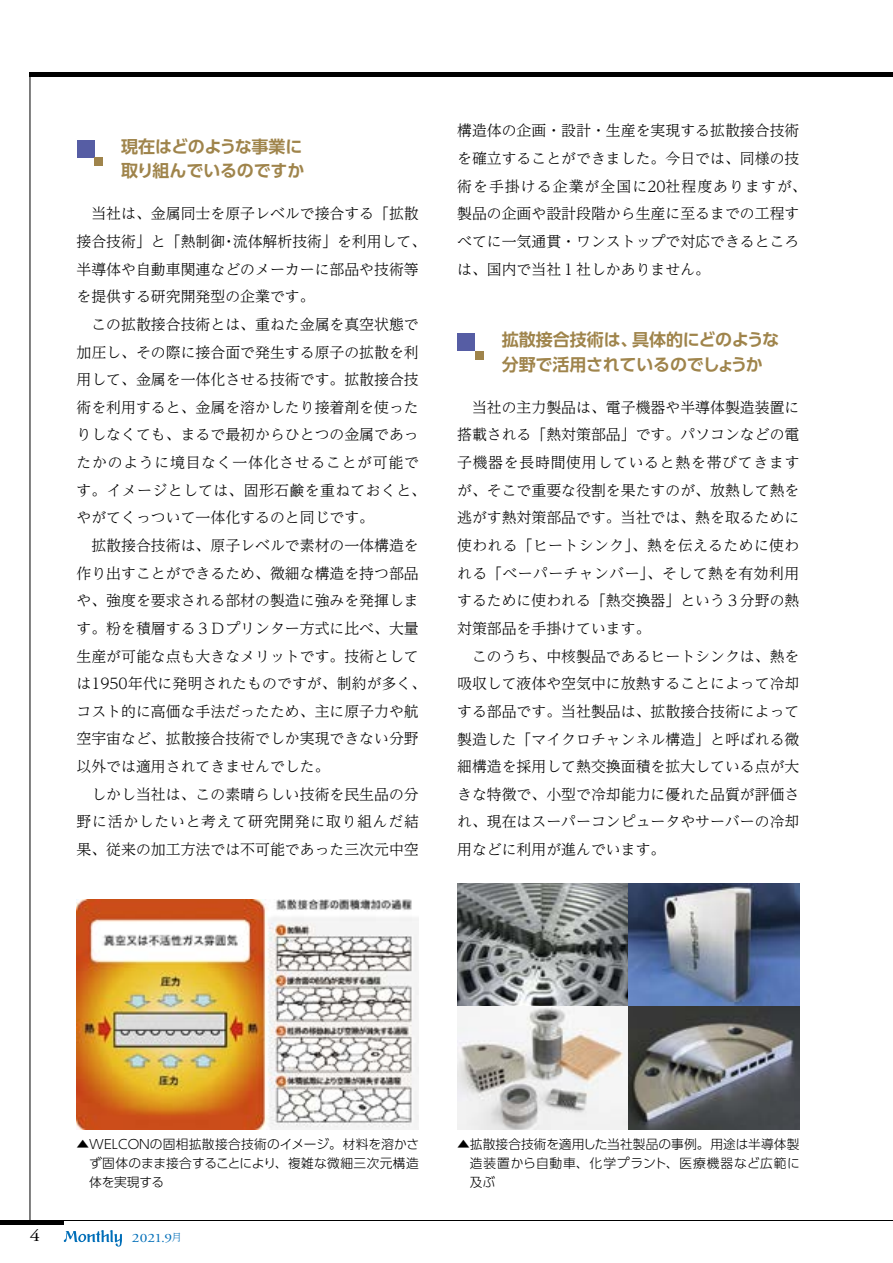
<style>
.page{position:relative;width:893px;height:1263px;background:#fff}
.page>*{position:absolute;margin:0;border:0;box-sizing:border-box;transform-origin:0 0}
.t1{font:700 16.95px/24.5px "UD Shin Go Pr 6 N De";letter-spacing:-.015em;color:#9f844b}
.t2{font:16.95px "Adobe Garamond Pro";color:#000;scale:1.2 1}
.t3{font:300 14.85px/27.6px "UD Reimin Pr 6 N";color:#000}
.t4{font:300 12.75px/19.2px "UD Shin Go Pr 6 N";letter-spacing:.005em;color:#000;text-align:justify}
.t5{font:12.75px "Adobe Garamond Pro";color:#006eb8;scale:1.2 1}
.s1{font-family:"UD Reimin Pro"}
.s2{font-family:"UD Reimin Pro";font-weight:300;font-size:10.35px}
</style>
<div class="page">
<div style="left:77px;top:140px;width:17px;height:17px;background:#565da4"></div>
<div style="left:94px;top:157px;width:9px;height:9px;background:#9f844b"></div>
<div style="left:458px;top:334px;width:17px;height:17px;background:#565da4"></div>
<div style="left:475px;top:351px;width:8px;height:8px;background:#9f844b"></div>
<img style="left:77px;top:899px;width:342px;height:230px">
<img style="left:457px;top:883px;width:342px;height:246px">
<hr style="left:30px;top:77px;width:1px;height:1143px;background:#000">
<div style="left:0;top:1220px;width:64px;height:5px;background:#000"></div>
<div style="left:30px;top:72px;width:863px;height:5px;background:#000"></div>
<hr style="left:0;top:1220px;width:893px;height:1px;background:#000">
<svg style="left:64px;top:1230px;width:58px;height:16px"></svg>
<p class="t1" style="left:121px;top:133px;width:185px">現在はどのような事業に取り組んでいるのですか</p>
<p class="t3" style="left:77px;top:199px;width:351px">　当社は、金属同士を原子レベルで接合する「拡散接合技術」と「熱制御・流体解析技術」を利用して、半導体や自動車関連などのメーカーに部品や技術等を提供する研究開発型の企業です。<br>　この拡散接合技術とは、重ねた金属を真空状態で加圧し、その際に接合面で発生する原子の拡散を利用して、金属を一体化させる技術です。拡散接合技術を利用すると、金属を溶かしたり接着剤を使ったりしなくても、まるで最初からひとつの金属であったかのように境目なく一体化させることが可能です。イメージとしては、固形石鹸を重ねておくと、やがてくっついて一体化するのと同じです。<br>　拡散接合技術は、原子レベルで素材の一体構造を作り出すことができるため、微細な構造を持つ部品や、強度を要求される部材の製造に強みを発揮します。粉を積層する３Ｄプリンター方式に比べ、大量生産が可能な点も大きなメリットです。技術としては1950年代に発明されたものですが、制約が多く、コスト的に高価な手法だったため、主に原子力や航空宇宙など、拡散接合技術でしか実現できない分野以外では適用されてきませんでした。<br>　しかし当社は、この素晴らしい技術を民生品の分野に活かしたいと考えて研究開発に取り組んだ結果、従来の加工方法では不可能であった三次元中空</p>
<p class="t3" style="left:457px;top:116px;width:351px">構造体の企画・設計・生産を実現する拡散接合技術を確立することができました。今日では、同様の技術を手掛ける企業が全国に20社程度ありますが、製品の企画や設計段階から生産に至るまでの工程すべてに一気通貫・<span class="s1">ワンストップ</span>で対応できるところは、国内で当社１社しかありません。</p>
<p class="t1" style="left:502px;top:327px;width:279px">拡散接合技術は、具体的にどのような分野で活用されているのでしょうか</p>
<p class="t3" style="left:457px;top:393px;width:344px">　当社の主力製品は、電子機器や半導体製造装置に搭載される「熱対策部品」です。パソコンなどの電子機器を長時間使用していると熱を帯びてきますが、そこで重要な役割を果たすのが、放熱して熱を逃がす熱対策部品です。当社では、熱を取るために使われる「ヒートシンク」、熱を伝えるために使われる「べーパーチャンバー」、そして熱を有効利用するために使われる「熱交換器」という３分野の熱対策部品を手掛けています。<br>　このうち、中核製品であるヒートシンクは、熱を吸収して液体や空気中に放熱することによって冷却する部品です。当社製品は、拡散接合技術によって製造した「マイクロチャンネル構造」と呼ばれる微細構造を採用して熱交換面積を拡大している点が大きな特徴で、小型で冷却能力に優れた品質が評価され、現在はスーパーコンピュータやサーバーの冷却用などに利用が進んでいます。</p>
<p class="t4" style="left:89px;top:1134px;width:332px;text-indent:-13px">▲WELCONの固相拡散接合技術のイメージ。材料を溶かさず固体のまま接合することにより、複雑な微細三次元構造体を実現する</p>
<p class="t4" style="left:470px;top:1134px;width:332px;text-indent:-13px">▲拡散接合技術を適用した当社製品の事例。用途は半導体製造装置から自動車、化学プラント、医療機器など広範に及ぶ</p>
<p class="t2" style="left:30px;top:1225px;width:10px">4</p>
<p class="t5" style="left:132px;top:1230px;width:43px">2021.9<span class="s2">月</span></p>
</div>
